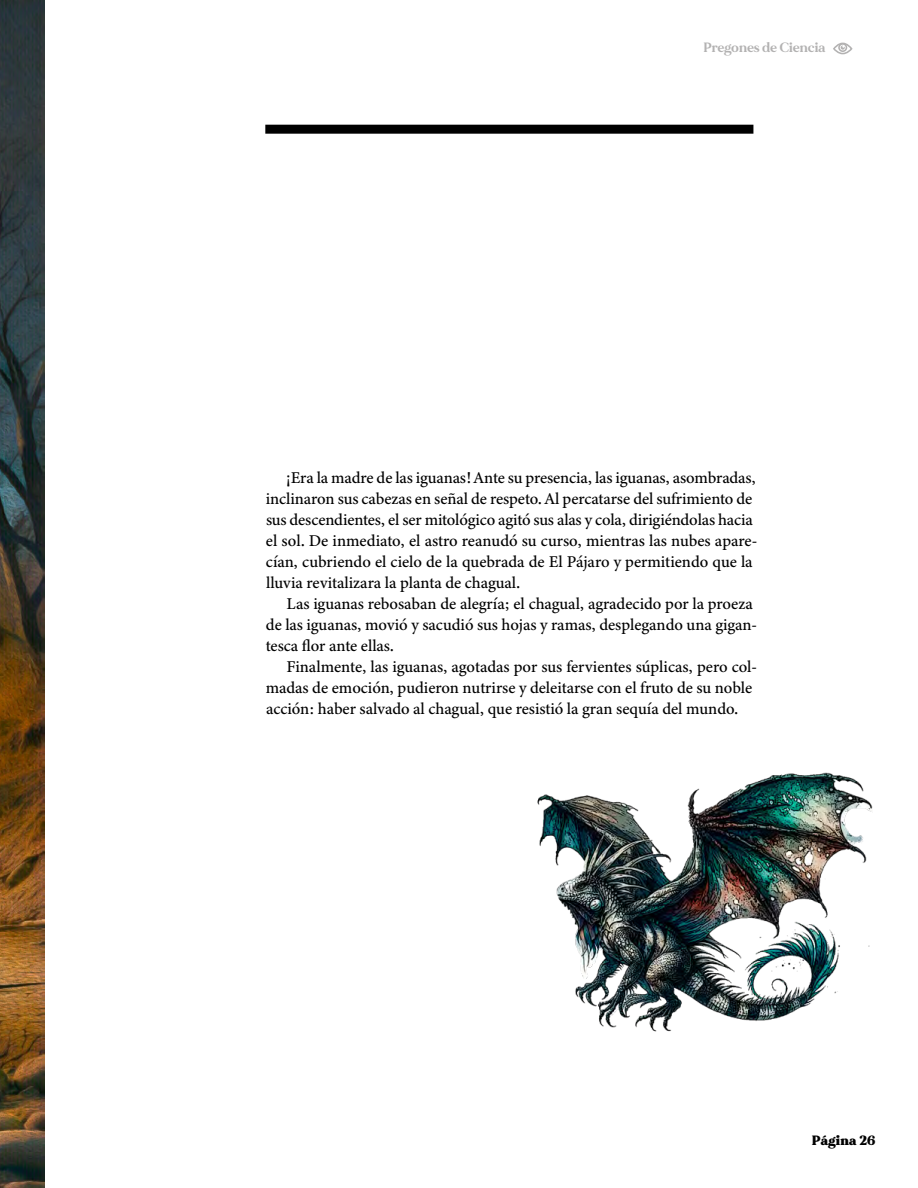
<style>
.page{position:relative;width:918px;height:1188px;background:#fff}
.page>*{position:absolute;margin:0;border:0;box-sizing:border-box;transform-origin:0 0}
.t1{font:16.5px/21px "Minion Variable Concept";letter-spacing:-.005em;color:#000}
.t2{font:700 13.5px "MADE Mirage";letter-spacing:.01em;color:#b3b2b2}
.t3{font:900 13.5px "MADE Mirage";color:#000}
</style>
<div class="page">
<div style="left:833px;top:43px;width:19px;height:11px;border:2px solid #b3b2b2;border-radius:50%"></div>
<div style="left:838px;top:43px;width:9px;height:9px;border:2px solid #b3b2b2;border-radius:50%"></div>
<svg style="left:841px;top:45px;width:4px;height:5px"></svg>
<img style="left:0;top:0;width:45px;height:1188px">
<div style="left:265px;top:125px;width:488px;height:9px;background:#000"></div>
<img style="left:537px;top:773px;width:336px;height:259px">
<p class="t2" style="left:703px;top:39px;width:124px">Pregones de Ciencia</p>
<p class="t1" style="left:266px;top:467px;width:493px;text-indent:21px">¡Era la madre de las iguanas! Ante su presencia, las iguanas, asombradas, inclinaron sus cabezas en señal de respeto. Al percatarse del sufrimiento de sus descendientes, el ser mitológico agitó sus alas y cola, dirigiéndolas hacia el sol. De inmediato, el astro reanudó su curso, mientras las nubes apare&shy;cían, cubriendo el cielo de la quebrada de El Pájaro y permitiendo que la lluvia revitalizara la planta de chagual.</p>
<p class="t1" style="left:266px;top:593px;width:493px;text-indent:21px">Las iguanas rebosaban de alegría; el chagual, agradecido por la proeza de las iguanas, movió y sacudió sus hojas y ramas, desplegando una gigan&shy;tesca flor ante ellas.</p>
<p class="t1" style="left:266px;top:656px;width:493px;text-indent:21px">Finalmente, las iguanas, agotadas por sus fervientes súplicas, pero col&shy;madas de emoción, pudieron nutrirse y deleitarse con el fruto de su noble acción: haber salvado al chagual, que resistió la gran sequía del mundo.</p>
<p class="t3" style="left:812px;top:1131px;width:65px">Página 26</p>
</div>
